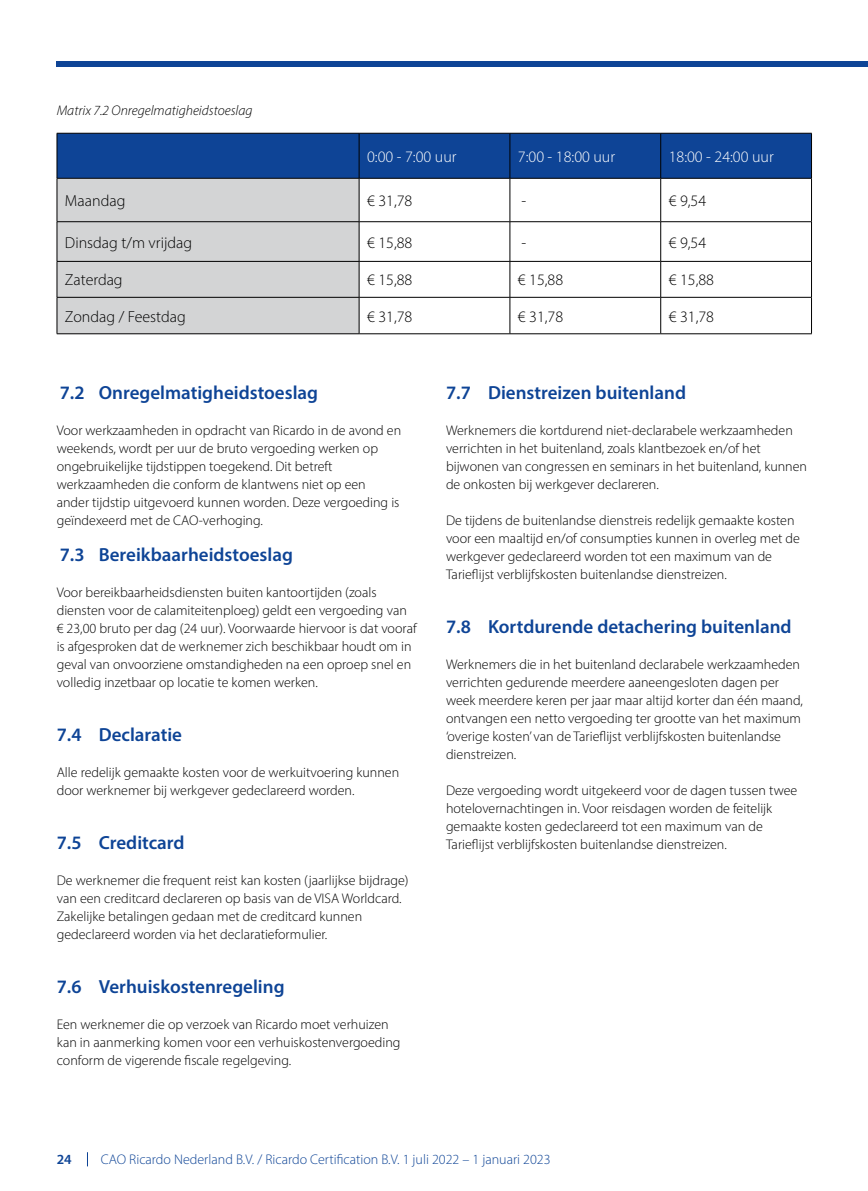
<style>
.page{position:relative;width:868px;height:1191px;background:#fff}
.page>*{position:absolute;margin:0;border:0;box-sizing:border-box;transform-origin:0 0}
.t1{font:600 19px "Myriad Pro";color:#0e4496}
.t2{font:300 16px "Myriad Pro";color:#000}
.t3{font:300 16px "Myriad Pro";color:#fff}
.t4{font:300 14px/18px "Myriad Pro";color:#000}
.t5{font:300 14px "Myriad Pro";color:#0e4496}
.t6{font:italic 300 14px "Myriad Pro";color:#000}
.t7{font:600 14px "Myriad Pro";color:#0e4496}
</style>
<div class="page">
<div style="left:57px;top:61px;width:810px;height:6px;background:#0e4496"></div>
<svg style="left:87px;top:1152px;width:1px;height:14px"></svg>
<div style="left:58px;top:134px;width:753px;height:44px;background:#0e4496"></div>
<div style="left:58px;top:179px;width:301px;height:154px;background:#d3d4d5"></div>
<hr style="left:510px;top:133px;width:150px;height:1px;background:#000">
<hr style="left:57px;top:178px;width:302px;height:1px;background:#000">
<hr style="left:359px;top:178px;width:151px;height:1px;background:#000">
<hr style="left:510px;top:178px;width:150px;height:1px;background:#000">
<hr style="left:660px;top:178px;width:151px;height:1px;background:#000">
<hr style="left:57px;top:221px;width:302px;height:1px;background:#000">
<hr style="left:359px;top:221px;width:151px;height:1px;background:#000">
<hr style="left:510px;top:221px;width:150px;height:1px;background:#000">
<hr style="left:660px;top:221px;width:151px;height:1px;background:#000">
<hr style="left:57px;top:261px;width:302px;height:1px;background:#000">
<hr style="left:359px;top:261px;width:151px;height:1px;background:#000">
<hr style="left:510px;top:261px;width:150px;height:1px;background:#000">
<hr style="left:660px;top:261px;width:151px;height:1px;background:#000">
<hr style="left:57px;top:297px;width:302px;height:1px;background:#000">
<hr style="left:359px;top:297px;width:151px;height:1px;background:#000">
<hr style="left:510px;top:297px;width:150px;height:1px;background:#000">
<hr style="left:660px;top:297px;width:151px;height:1px;background:#000">
<hr style="left:510px;top:333px;width:150px;height:1px;background:#000">
<hr style="left:57px;top:133px;width:302px;height:1px;background:#000">
<hr style="left:57px;top:133px;width:1px;height:45px;background:#000">
<hr style="left:57px;top:178px;width:1px;height:43px;background:#000">
<hr style="left:57px;top:222px;width:1px;height:39px;background:#000">
<hr style="left:57px;top:262px;width:1px;height:35px;background:#000">
<hr style="left:57px;top:297px;width:1px;height:36px;background:#000">
<hr style="left:57px;top:333px;width:302px;height:1px;background:#000">
<hr style="left:359px;top:133px;width:151px;height:1px;background:#000">
<hr style="left:359px;top:133px;width:1px;height:45px;background:#000">
<hr style="left:509px;top:133px;width:1px;height:45px;background:#000">
<hr style="left:359px;top:178px;width:1px;height:43px;background:#000">
<hr style="left:509px;top:178px;width:1px;height:43px;background:#000">
<hr style="left:359px;top:222px;width:1px;height:39px;background:#000">
<hr style="left:509px;top:222px;width:1px;height:39px;background:#000">
<hr style="left:359px;top:262px;width:1px;height:35px;background:#000">
<hr style="left:509px;top:262px;width:1px;height:35px;background:#000">
<hr style="left:359px;top:297px;width:1px;height:36px;background:#000">
<hr style="left:509px;top:297px;width:1px;height:36px;background:#000">
<hr style="left:359px;top:333px;width:151px;height:1px;background:#000">
<hr style="left:660px;top:133px;width:151px;height:1px;background:#000">
<hr style="left:660px;top:133px;width:1px;height:45px;background:#000">
<hr style="left:811px;top:133px;width:1px;height:45px;background:#000">
<hr style="left:660px;top:178px;width:1px;height:43px;background:#000">
<hr style="left:811px;top:178px;width:1px;height:43px;background:#000">
<hr style="left:660px;top:222px;width:1px;height:39px;background:#000">
<hr style="left:811px;top:222px;width:1px;height:39px;background:#000">
<hr style="left:660px;top:262px;width:1px;height:35px;background:#000">
<hr style="left:811px;top:262px;width:1px;height:35px;background:#000">
<hr style="left:660px;top:297px;width:1px;height:36px;background:#000">
<hr style="left:811px;top:297px;width:1px;height:36px;background:#000">
<hr style="left:660px;top:333px;width:151px;height:1px;background:#000">
<p class="t6" style="left:57px;top:102px;width:197px">Matrix 7.2 Onregelmatigheidstoeslag</p>
<p class="t3" style="left:367px;top:147px;width:91px">0:00 - 7:00 uur</p>
<p class="t3" style="left:518px;top:147px;width:99px">7:00 - 18:00 uur</p>
<p class="t3" style="left:668px;top:147px;width:107px">18:00 - 24:00 uur</p>
<p class="t2" style="left:65px;top:191px;width:62px">Maandag</p>
<p class="t2" style="left:367px;top:191px;width:47px">€ 31,78</p>
<p class="t2" style="left:521px;top:191px;width:6px">-</p>
<p class="t2" style="left:668px;top:191px;width:39px">€ 9,54</p>
<p class="t2" style="left:65px;top:233px;width:129px">Dinsdag t/m vrijdag</p>
<p class="t2" style="left:367px;top:233px;width:47px">€ 15,88</p>
<p class="t2" style="left:521px;top:233px;width:6px">-</p>
<p class="t2" style="left:668px;top:233px;width:39px">€ 9,54</p>
<p class="t2" style="left:65px;top:270px;width:59px">Zaterdag</p>
<p class="t2" style="left:367px;top:270px;width:47px">€ 15,88</p>
<p class="t2" style="left:518px;top:270px;width:47px">€ 15,88</p>
<p class="t2" style="left:668px;top:270px;width:47px">€ 15,88</p>
<p class="t2" style="left:65px;top:306px;width:122px">Zondag / Feestdag</p>
<p class="t2" style="left:367px;top:306px;width:47px">€ 31,78</p>
<p class="t2" style="left:518px;top:306px;width:47px">€ 31,78</p>
<p class="t2" style="left:668px;top:306px;width:47px">€ 31,78</p>
<h1 class="t1" style="left:60px;top:380px;width:260px">7.2 Onregelmatigheidstoeslag</h1>
<p class="t4" style="left:57px;top:421px;width:346px">Voor werkzaamheden in opdracht van Ricardo in de avond en weekends, wordt per uur de bruto vergoeding werken op ongebruikelijke tijdstippen toegekend. Dit betreft werkzaamheden die conform de klantwens niet op een ander tijdstip uitgevoerd kunnen worden. Deze vergoeding is geïndexeerd met de CAO-verhoging.</p>
<h1 class="t1" style="left:60px;top:542px;width:235px">7.3 Bereikbaarheidstoeslag</h1>
<p class="t4" style="left:57px;top:583px;width:361px">Voor bereikbaarheidsdiensten buiten kantoortijden (zoals diensten voor de calamiteitenploeg) geldt een vergoeding van € 23,00 bruto per dag (24 uur). Voorwaarde hiervoor is dat vooraf is afgesproken dat de werknemer zich beschikbaar houdt om in geval van onvoorziene omstandigheden na een oproep snel en volledig inzetbaar op locatie te komen werken.</p>
<h1 class="t1" style="left:57px;top:722px;width:127px">7.4 Declaratie</h1>
<p class="t4" style="left:57px;top:763px;width:344px">Alle redelijk gemaakte kosten voor de werkuitvoering kunnen door werknemer bij werkgever gedeclareerd worden.</p>
<h1 class="t1" style="left:57px;top:830px;width:129px">7.5 Creditcard</h1>
<p class="t4" style="left:57px;top:871px;width:353px">De werknemer die frequent reist kan kosten (jaarlijkse bijdrage) van een creditcard declareren op basis van de VISA Worldcard.<br>Zakelijke betalingen gedaan met de creditcard kunnen gedeclareerd worden via het declaratieformulier.</p>
<h1 class="t1" style="left:57px;top:974px;width:229px">7.6 Verhuiskostenregeling</h1>
<p class="t4" style="left:57px;top:1015px;width:345px">Een werknemer die op verzoek van Ricardo moet verhuizen kan in aanmerking komen voor een verhuiskostenvergoeding conform de vigerende fiscale regelgeving.</p>
<h1 class="t1" style="left:446px;top:380px;width:241px">7.7 Dienstreizen buitenland</h1>
<p class="t4" style="left:446px;top:421px;width:362px">Werknemers die kortdurend niet-declarabele werkzaamheden verrichten in het buitenland, zoals klantbezoek en/of het bijwonen van congressen en seminars in het buitenland, kunnen de onkosten bij werkgever declareren.</p>
<p class="t4" style="left:446px;top:511px;width:355px">De tijdens de buitenlandse dienstreis redelijk gemaakte kosten voor een maaltijd en/of consumpties kunnen in overleg met de werkgever gedeclareerd worden tot een maximum van de Tarieflijst verblijfskosten buitenlandse dienstreizen.</p>
<h1 class="t1" style="left:446px;top:614px;width:347px">7.8 Kortdurende detachering buitenland</h1>
<p class="t4" style="left:446px;top:655px;width:358px">Werknemers die in het buitenland declarabele werkzaamheden verrichten gedurende meerdere aaneengesloten dagen per week meerdere keren per jaar maar altijd korter dan één maand, ontvangen een netto vergoeding ter grootte van het maximum ‘overige kosten’ van de Tarieflijst verblijfskosten buitenlandse dienstreizen.</p>
<p class="t4" style="left:446px;top:781px;width:353px">Deze vergoeding wordt uitgekeerd voor de dagen tussen twee hotelovernachtingen in. Voor reisdagen worden de feitelijk gemaakte kosten gedeclareerd tot een maximum van de Tarieflijst verblijfskosten buitenlandse dienstreizen.</p>
<p class="t7" style="left:57px;top:1150px;width:17px">24</p>
<p class="t5" style="left:101px;top:1151px;width:451px">CAO Ricardo Nederland B.V. / Ricardo Certification B.V. 1 juli 2022 – 1 januari 2023</p>
</div>
